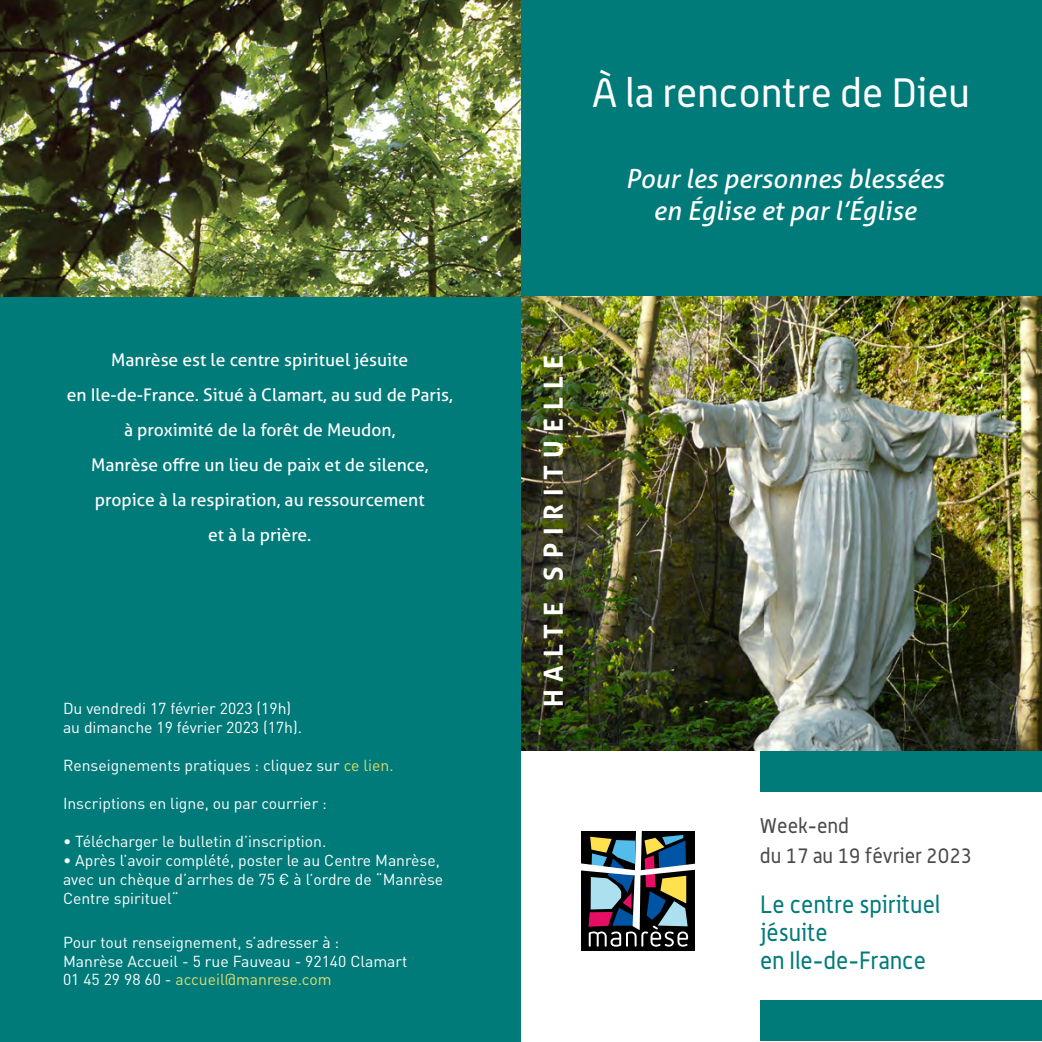
<style>
.page{position:relative;width:1042px;height:1042px;background:#fff}
.page>*{position:absolute;margin:0;border:0;box-sizing:border-box;transform-origin:0 0}
.t1{font:40.25px "Alwyn OT";color:#fff}
.t2{font:italic 26.25px/31.5px "Aller";color:#fff;text-align:center}
.t3{font:700 26.25px "Aller";letter-spacing:.3em;color:#fff}
.t4{font:24.5px/28px "Alwyn OT";color:#007b7a;scale:.95 1}
.t5{font:21px/29.8px "Alwyn OT";color:#4a4a4d;scale:.95 1}
.t6{font:17.5px/35px "Aller";color:#fff;text-align:center}
.t7{font:15.75px/18.9px "DIN Pro";color:#fff}
.s1{color:#dcde68}
.s2{color:#e0de6d}
</style>
<div class="page">
<div style="left:521px;top:0;width:521px;height:297px;background:#007b7a"></div>
<div style="left:581px;top:831px;width:114px;height:120px;background:#000"></div>
<svg style="left:581px;top:831px;width:114px;height:115px"></svg>
<div style="left:760px;top:750px;width:282px;height:41px;background:#007b7a"></div>
<div style="left:760px;top:1000px;width:282px;height:40px;background:#007b7a"></div>
<img style="left:521px;top:297px;width:521px;height:453px">
<div style="left:0;top:297px;width:521px;height:745px;background:#007b7a"></div>
<img style="left:0;top:0;width:521px;height:297px">
<p class="t6" style="left:67px;top:343px;width:387px">Manrèse est le centre spirituel jésuite<br>en Ile-de-France. Situé à Clamart, au sud de Paris, à proximité de la forêt de Meudon,<br>Manrèse offre un lieu de paix et de silence, propice à la respiration, au ressourcement<br>et à la prière.</p>
<p class="t7" style="left:63px;top:699px;width:240px">Du vendredi 17 février 2023 (19h) au dimanche 19 février 2023 (17h).</p>
<p class="t7" style="left:63px;top:755px;width:332px">Renseignements pratiques : cliquez sur <span class="s1">ce lien.</span></p>
<p class="t7" style="left:63px;top:793px;width:265px">Inscriptions en ligne, ou par courrier :</p>
<p class="t7" style="left:63px;top:831px;width:265px">• Télécharger le bulletin d’inscription.</p>
<p class="t7" style="left:63px;top:850px;width:382px">• Après l’avoir complété, poster le au Centre Manrèse, avec un chèque d’arrhes de 75 € à l’ordre de “Manrèse<br>Centre spirituel“</p>
<p class="t7" style="left:63px;top:932px;width:346px">Pour tout renseignement, s’adresser à :<br>Manrèse Accueil - 5 rue Fauveau - 92140 Clamart<br>01 45 29 98 60 - <span class="s2">accueil@manrese.com</span></p>
<h1 class="t1" style="left:592px;top:69px;width:380px">à la rencontre de Dieu</h1>
<h2 class="t2" style="left:625px;top:163px;width:320px">Pour les personnes blessées en église et par l’église</h2>
<h2 class="t3" style="left:537px;top:707px;width:354px;rotate:-90deg">Halte spirituelle</h2>
<h3 class="t5" style="left:760px;top:810px;width:225px">Week-end<br>du 17 au 19 février 2023</h3>
<h3 class="t4" style="left:760px;top:890px;width:191px">Le centre spirituel jésuite<br>en Ile-de-France</h3>
</div>
